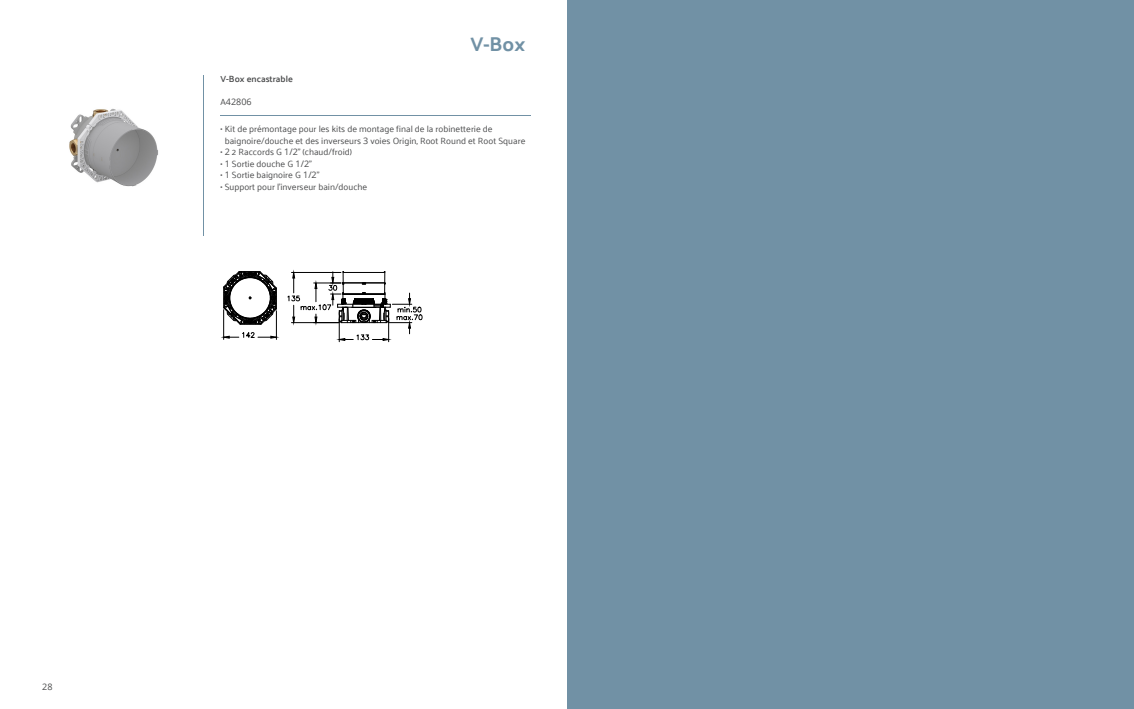
<style>
.page{position:relative;width:1134px;height:709px;background:#fff}
.page>*{position:absolute;margin:0;border:0;box-sizing:border-box;transform-origin:0 0}
.t1{font:700 20px "Palanquin";color:#7191a5}
.t2{font:9px/11.5px "Palanquin";color:#4b4c4d}
.t3{font:600 9px "Palanquin";color:#4b4c4d}
.t4{font:9px "Open Sans";color:#4b4c4d}
.s1{font-family:"Palanquin"}
.s2{font-family:"Open Sans"}
</style>
<div class="page">
<hr style="left:204px;top:75px;width:1px;height:161px;background:#7191a5">
<hr style="left:221px;top:115px;width:310px;height:1px;background:#7191a5">
<img style="left:69px;top:108px;width:89px;height:79px">
<svg style="left:221px;top:269px;width:202px;height:74px"></svg>
<div style="left:567px;top:0;width:567px;height:709px;background:#7191a5"></div>
<p class="t3" style="left:221px;top:74px;width:74px">V-Box encastrable</p>
<p class="t4" style="left:221px;top:95px;width:33px"><span class="s1">A</span>42806</p>
<p class="t1" style="left:470px;top:32px;width:56px">V-Box</p>
<p class="t2" style="left:225px;top:123px;width:302px;text-indent:-4px">• Kit de prémontage pour les kits de montage final de la robinetterie de baignoire/douche et des inverseurs <span class="s2">3</span> voies Origin, Root Round et Root Square</p>
<p class="t2" style="left:221px;top:146px;width:133px">• <span class="s2">2</span> 2 Raccords G <span class="s2">1/2</span>” (chaud/froid)</p>
<p class="t2" style="left:221px;top:158px;width:93px">• <span class="s2">1</span> Sortie douche G <span class="s2">1/2</span>”</p>
<p class="t2" style="left:221px;top:169px;width:100px">• <span class="s2">1</span> Sortie baignoire G <span class="s2">1/2</span>”</p>
<p class="t2" style="left:221px;top:181px;width:148px">• Support pour l’inverseur bain/douche</p>
<p class="t4" style="left:42px;top:680px;width:12px">28</p>
</div>
